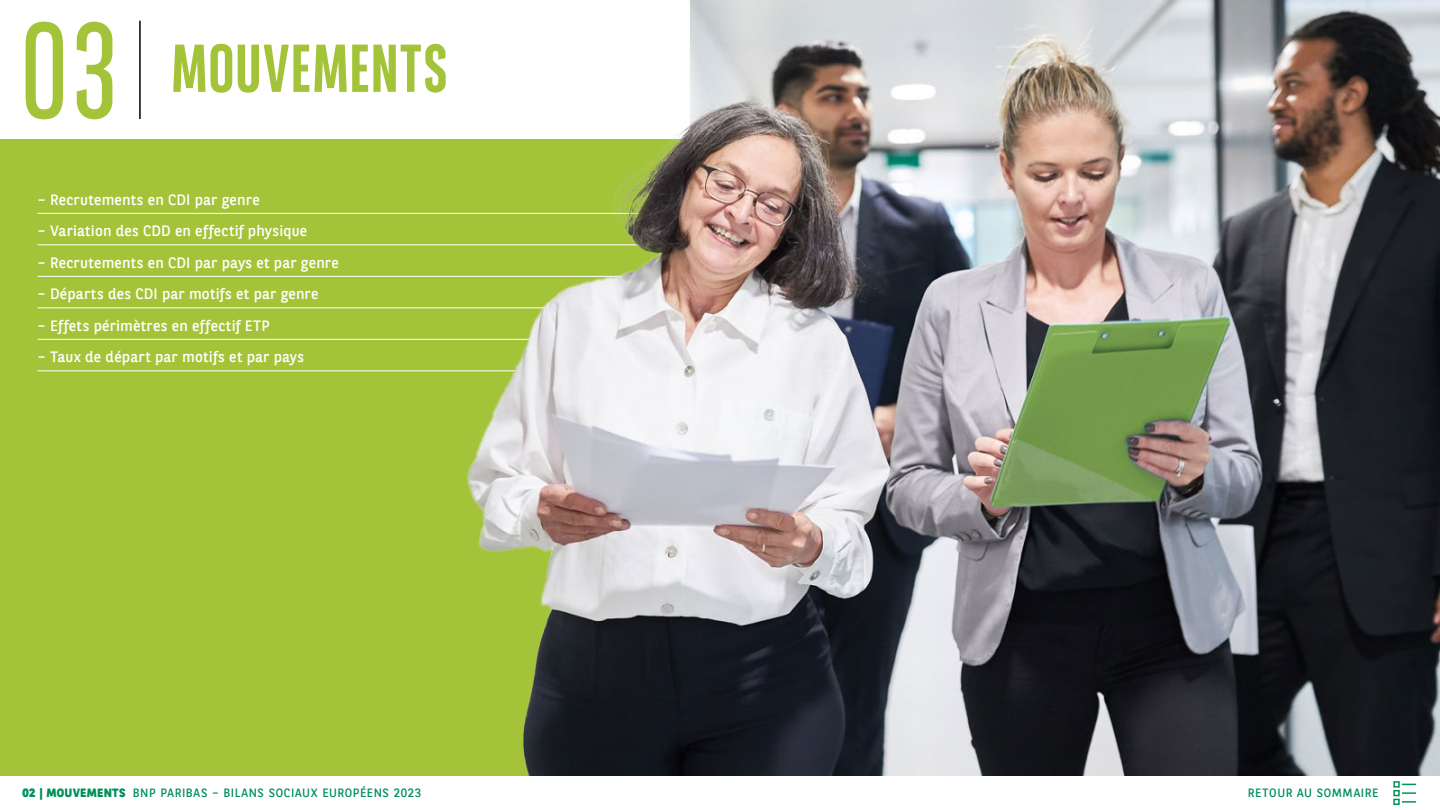
<style>
.page{position:relative;width:1440px;height:810px;background:#fff}
.page>*{position:absolute;margin:0;border:0;box-sizing:border-box;transform-origin:0 0}
.t1{font:135px "BNPP Sans Condensed";color:#a3c439}
.t2{font:700 67.5px "BNPP Sans Condensed";letter-spacing:.015em;color:#a3c439}
.t3{font:15px "BNPP Sans";letter-spacing:.02em;color:#fff}
.t4{font:12px "BNPP Sans";letter-spacing:.045em;color:#00915a}
.s1{font-weight:800}
</style>
<div class="page">
<div style="left:0;top:140px;width:1440px;height:670px;background:#a3c439"></div>
<hr style="left:38px;top:213px;width:614px;height:1px;background:#fff">
<hr style="left:38px;top:245px;width:614px;height:1px;background:#fff">
<hr style="left:38px;top:276px;width:614px;height:1px;background:#fff">
<hr style="left:38px;top:308px;width:614px;height:1px;background:#fff">
<hr style="left:38px;top:339px;width:614px;height:1px;background:#fff">
<hr style="left:38px;top:371px;width:614px;height:1px;background:#fff">
<img style="left:415px;top:0;width:1025px;height:776px">
<div style="left:0;top:776px;width:1440px;height:34px;background:#fff"></div>
<svg style="left:1393px;top:781px;width:23px;height:24px"></svg>
<hr style="left:139px;top:21px;width:2px;height:98px;background:#000">
<h1 class="t1" style="left:21px;top:-2px;width:98px">03</h1>
<h2 class="t2" style="left:171px;top:32px;width:278px">MOUVEMENTS</h2>
<p class="t3" style="left:38px;top:189px;width:224px">– Recrutements en CDI par genre</p>
<p class="t3" style="left:38px;top:221px;width:271px">– Variation des CDD en effectif physique</p>
<p class="t3" style="left:38px;top:252px;width:303px">– Recrutements en CDI par pays et par genre</p>
<p class="t3" style="left:38px;top:284px;width:283px">– Départs des CDI par motifs et par genre</p>
<p class="t3" style="left:38px;top:315px;width:234px">– Effets périmètres en effectif ETP</p>
<p class="t3" style="left:38px;top:347px;width:268px">– Taux de départ par motifs et par pays</p>
<p class="t4" style="left:22px;top:784px;width:400px"><span class="s1">02 | MOUVEMENTS</span> BNP PARIBAS – BILANS SOCIAUX EUROPÉENS 2023</p>
<p class="t4" style="left:1248px;top:784px;width:132px">RETOUR AU SOMMAIRE</p>
</div>
